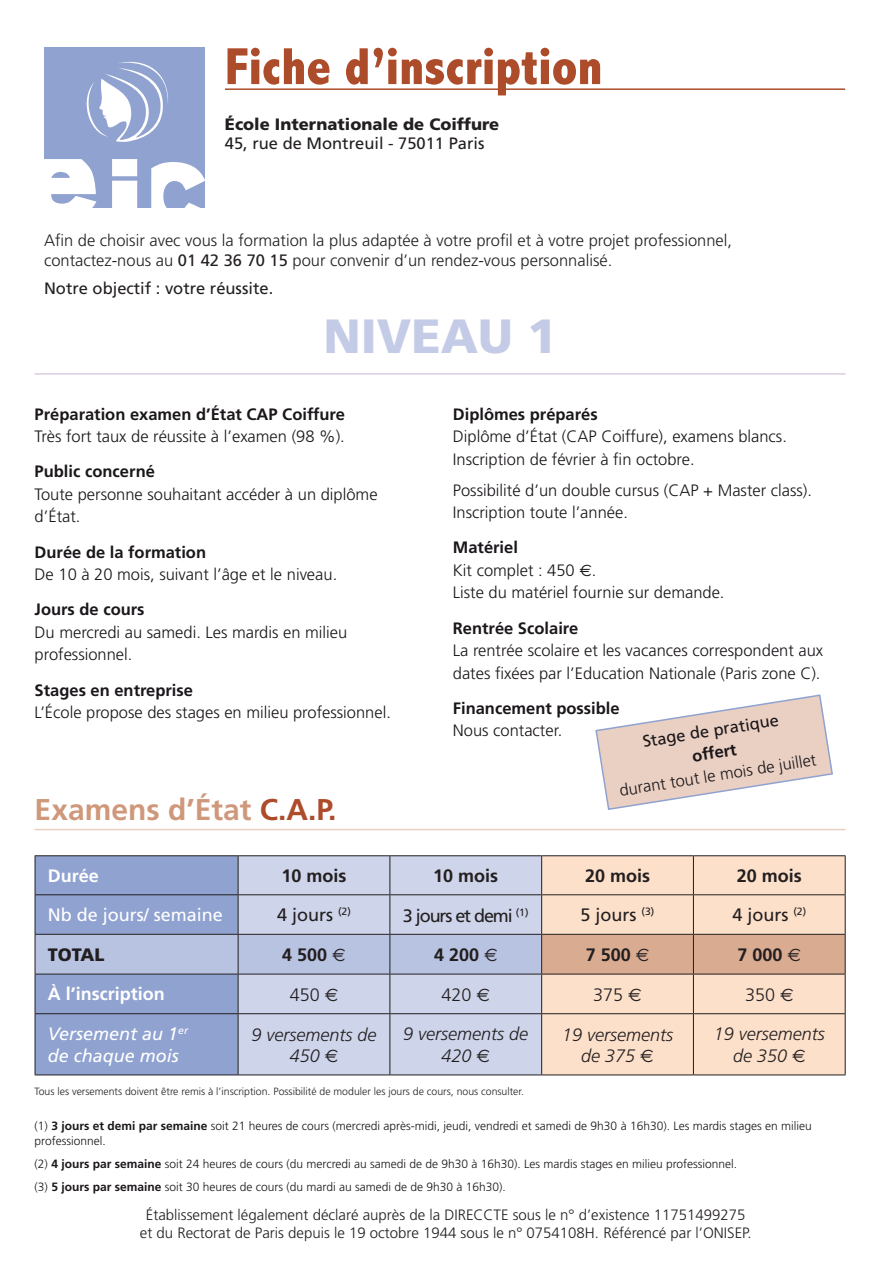
<style>
.page{position:relative;width:893px;height:1263px;background:#fff}
.page>*{position:absolute;margin:0;border:0;box-sizing:border-box;transform-origin:0 0}
.t1{font:800 condensed 52.5px "Abadi";color:#ac4c2a}
.t2{font:900 48px "Frutiger";color:#c3cbe6}
.t3{font:700 30px "Frutiger";color:#cf987b}
.t4{font:italic 300 18px/21.6px "Frutiger";color:#231f20}
.t5{font:700 18px "Frutiger";color:#231f20}
.t6{font:18px "Frutiger";color:#231f20}
.t7{font:italic 18px/21.6px "Frutiger";color:#fff}
.t8{font:700 18px "Frutiger";color:#fff}
.t9{font:18px "Frutiger";color:#fff}
.t10{font:18px "Frutiger";letter-spacing:-.06em;color:#231f20}
.t11{font:300 18px "Frutiger";color:#231f20}
.t12{font:900 18px "Frutiger";color:#231f20}
.t13{font:300 16.5px/22.5px "Frutiger";color:#1a161a}
.t14{font:700 16.5px "Frutiger";color:#1a161a}
.t15{font:300 16.5px/19.8px "Frutiger";color:#231f20}
.t16{font:16.5px "Frutiger";color:#231f20}
.t17{font:900 16.5px "Frutiger";color:#231f20}
.t18{font:16.5px "Frutiger";color:#1a161a}
.t19{font:300 15px/18px "Frutiger";color:#231f20;text-align:center}
.t20{font:300 12px/14.4px "Frutiger";color:#1a161a}
.t21{font:300 10.5px "Frutiger";color:#231f20}
.s1{font-weight:400}
.s2{color:#ac4c2a}
.s3{font-weight:700}
</style>
<div class="page">
<hr style="left:225px;top:88px;width:620px;height:2px;background:#ac4c2a">
<div style="left:44px;top:48px;width:161px;height:160px;background:#90a2d0"></div>
<svg style="left:44px;top:159px;width:52px;height:49px"></svg>
<svg style="left:112px;top:159px;width:25px;height:49px"></svg>
<svg style="left:151px;top:162px;width:54px;height:46px"></svg>
<svg style="left:86px;top:61px;width:82px;height:81px"></svg>
<hr style="left:35px;top:373px;width:811px;height:2px;background:#dbcce2">
<hr style="left:35px;top:829px;width:811px;height:1px;background:#ead0c2">
<hr style="left:35px;top:855px;width:203px;height:1px;background:#231f20">
<hr style="left:845px;top:974px;width:1px;height:39px;background:#231f20">
<hr style="left:693px;top:1013px;width:153px;height:1px;background:#231f20">
<hr style="left:845px;top:1014px;width:1px;height:60px;background:#231f20">
<hr style="left:693px;top:1074px;width:153px;height:1px;background:#231f20">
<hr style="left:238px;top:855px;width:152px;height:1px;background:#231f20">
<hr style="left:390px;top:855px;width:152px;height:1px;background:#231f20">
<hr style="left:542px;top:855px;width:151px;height:1px;background:#231f20">
<hr style="left:693px;top:855px;width:153px;height:1px;background:#231f20">
<hr style="left:845px;top:856px;width:1px;height:38px;background:#231f20">
<hr style="left:845px;top:895px;width:1px;height:39px;background:#231f20">
<hr style="left:845px;top:935px;width:1px;height:39px;background:#231f20">
<hr style="left:693px;top:894px;width:153px;height:1px;background:#231f20">
<hr style="left:693px;top:934px;width:153px;height:1px;background:#231f20">
<svg style="left:595px;top:694px;width:238px;height:116px"></svg>
<svg style="left:35px;top:856px;width:810px;height:219px;background:#c8c3ce"></svg>
<h1 class="t1" style="left:225px;top:36px;width:379px">Fiche d’inscription</h1>
<p class="t17" style="left:225px;top:114px;width:276px">École Internationale de Coiffure</p>
<p class="t16" style="left:225px;top:134px;width:261px">45, rue de Montreuil - 75011 Paris</p>
<p class="t15" style="left:44px;top:231px;width:689px">Afin de choisir avec vous la formation la plus adaptée à votre profil et à votre projet professionnel, contactez-nous au <span class="s1">01 42 36 70 15</span> pour convenir d’un rendez-vous personnalisé.</p>
<p class="t16" style="left:44px;top:279px;width:231px">Notre objectif : votre réussite.</p>
<h2 class="t2" style="left:323px;top:307px;width:235px">NIVEAU 1</h2>
<p class="t14" style="left:35px;top:404px;width:312px">Préparation examen d’État CAP Coiffure</p>
<p class="t13" style="left:35px;top:425px;width:312px">Très fort taux de réussite à l’examen (98 %).</p>
<p class="t14" style="left:35px;top:462px;width:122px">Public concerné</p>
<p class="t13" style="left:35px;top:483px;width:344px">Toute personne souhaitant accéder à un diplôme d’État.</p>
<p class="t14" style="left:35px;top:542px;width:173px">Durée de la formation</p>
<p class="t13" style="left:35px;top:563px;width:304px">De 10 à 20 mois, suivant l’âge et le niveau.</p>
<p class="t14" style="left:35px;top:600px;width:111px">Jours de cours</p>
<p class="t13" style="left:35px;top:621px;width:314px">Du mercredi au samedi. Les mardis en milieu professionnel.</p>
<p class="t14" style="left:35px;top:680px;width:160px">Stages en entreprise</p>
<p class="t13" style="left:35px;top:701px;width:358px">L’École propose des stages en milieu professionnel.</p>
<h3 class="t3" style="left:35px;top:791px;width:303px">Examens d’État <span class="s2">C.A.P.</span></h3>
<p class="t14" style="left:453px;top:404px;width:146px">Diplômes préparés</p>
<p class="t13" style="left:453px;top:425px;width:336px">Diplôme d’État (CAP Coiffure), examens blancs.<br>Inscription de février à fin octobre.</p>
<p class="t13" style="left:453px;top:479px;width:361px">Possibilité d’un double cursus (CAP + Master class).<br>Inscription toute l’année.</p>
<p class="t14" style="left:453px;top:538px;width:67px">Matériel</p>
<p class="t13" style="left:453px;top:559px;width:273px">Kit complet : 450 .<br>Liste du matériel fournie sur demande.</p>
<p class="t14" style="left:453px;top:618px;width:127px">Rentrée Scolaire</p>
<p class="t13" style="left:453px;top:639px;width:372px">La rentrée scolaire et les vacances correspondent aux dates fixées par l’Education Nationale (Paris zone C).</p>
<p class="t14" style="left:453px;top:698px;width:168px">Financement possible</p>
<p class="t13" style="left:453px;top:720px;width:111px">Nous contacter.</p>
<p class="t18" style="left:641px;top:732px;width:139px;rotate:-9deg">Stage de pratique</p>
<p class="t14" style="left:691px;top:747px;width:46px;rotate:-9deg">offert</p>
<p class="t13" style="left:618px;top:780px;width:200px;rotate:-9deg">durant tout le mois de juillet</p>
<p class="t8" style="left:48px;top:865px;width:53px">Durée</p>
<p class="t5" style="left:281px;top:865px;width:67px">10 mois</p>
<p class="t5" style="left:433px;top:865px;width:67px">10 mois</p>
<p class="t5" style="left:585px;top:865px;width:67px">20 mois</p>
<p class="t5" style="left:737px;top:865px;width:67px">20 mois</p>
<p class="t9" style="left:48px;top:904px;width:177px">Nb de jours/ semaine</p>
<p class="t6" style="left:277px;top:904px;width:75px">4 jours <sup>(2)</sup></p>
<p class="t10" style="left:403px;top:905px;width:127px">3 jours et demi <sup>(1)</sup></p>
<p class="t6" style="left:581px;top:904px;width:75px">5 jours <sup>(3)</sup></p>
<p class="t6" style="left:732px;top:904px;width:75px">4 jours <sup>(2)</sup></p>
<p class="t12" style="left:48px;top:944px;width:58px">TOTAL</p>
<p class="t5" style="left:282px;top:944px;width:47px">4 500</p>
<p class="t5" style="left:434px;top:944px;width:47px">4 200</p>
<p class="t5" style="left:586px;top:944px;width:47px">7 500</p>
<p class="t5" style="left:737px;top:944px;width:47px">7 000</p>
<p class="t8" style="left:48px;top:983px;width:118px">À l’inscription</p>
<p class="t11" style="left:290px;top:984px;width:32px">450</p>
<p class="t11" style="left:441px;top:984px;width:32px">420</p>
<p class="t11" style="left:593px;top:984px;width:32px">375</p>
<p class="t11" style="left:745px;top:984px;width:32px">350</p>
<p class="t7" style="left:48px;top:1023px;width:142px">Versement au 1<sup>er </sup>de chaque mois</p>
<p class="t4" style="left:290px;top:1024px;width:88px;text-indent:-38px">9 versements de<br>450</p>
<p class="t4" style="left:441px;top:1023px;width:88px;text-indent:-38px">9 versements de<br>420</p>
<p class="t4" style="left:581px;top:1024px;width:93px;text-indent:-19px">19 versements de 375</p>
<p class="t4" style="left:733px;top:1023px;width:93px;text-indent:-19px">19 versements de 350</p>
<p class="t21" style="left:35px;top:1085px;width:491px">Tous les versements doivent être remis à l’inscription. Possibilité de moduler les jours de cours, nous consulter.</p>
<p class="t20" style="left:35px;top:1119px;width:779px">(1) <span class="s3">3 jours et demi par semaine</span> soit 21 heures de cours (mercredi après-midi, jeudi, vendredi et samedi de 9h30 à 16h30). Les mardis stages en milieu professionnel.</p>
<p class="t20" style="left:35px;top:1152px;width:704px;line-height:23px">(2) <span class="s3">4 jours par semaine</span> soit 24 heures de cours (du mercredi au samedi de de 9h30 à 16h30). Les mardis stages en milieu professionnel. (3) <span class="s3">5 jours par semaine</span> soit 30 heures de cours (du mardi au samedi de de 9h30 à 16h30).</p>
<p class="t19" style="left:140px;top:1206px;width:613px">Établissement légalement déclaré auprès de la DIRECCTE sous le n° d’existence 11751499275 et du Rectorat de Paris depuis le 19 octobre 1944 sous le n° 0754108H. Référencé par l’ONISEP.</p>
</div>
